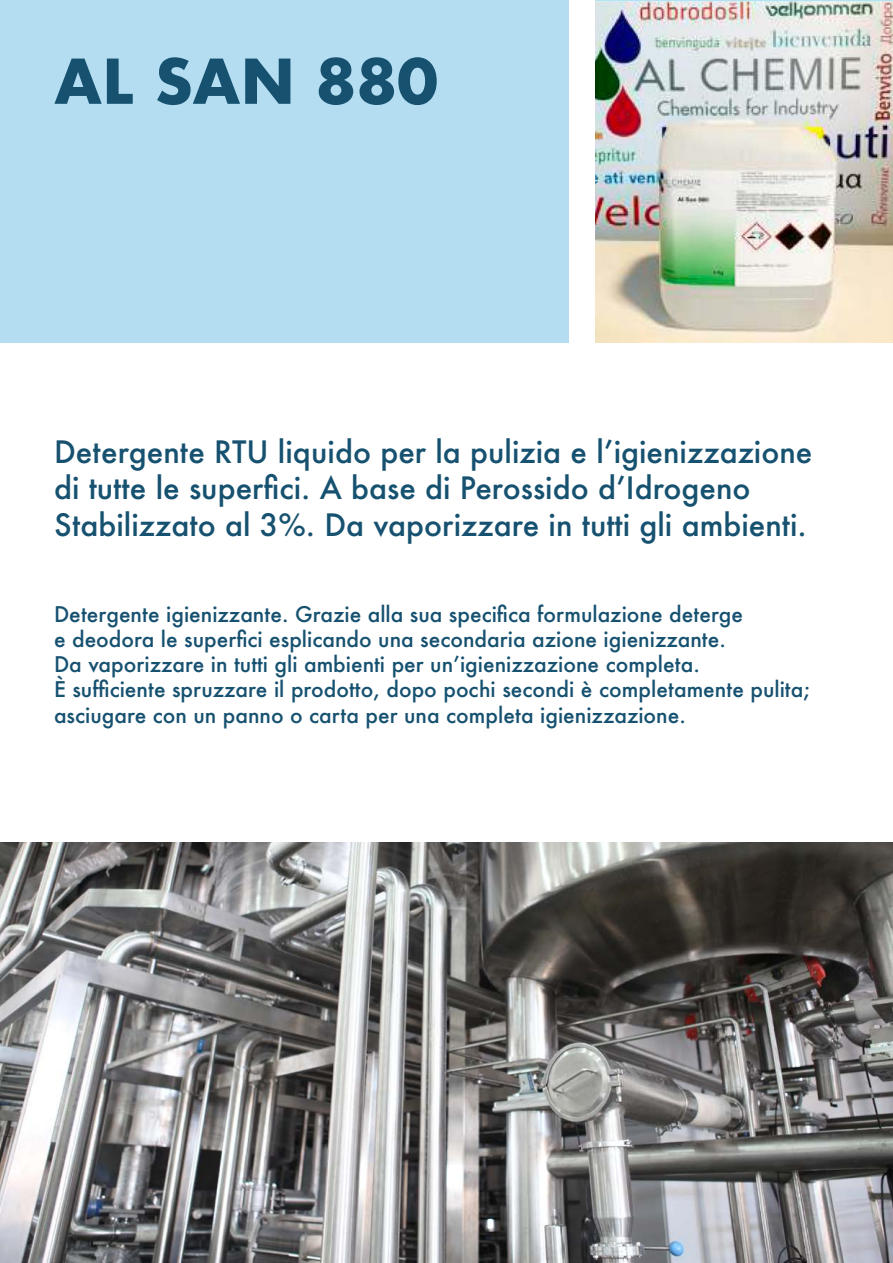
<style>
.page{position:relative;width:893px;height:1263px;background:#fff}
.page>*{position:absolute;margin:0;border:0;box-sizing:border-box;transform-origin:0 0}
.t1{font:700 60px "Futura";color:#165170}
.t2{font:500 30px/36px "Futura";color:#165170}
.t3{font:500 21px/25.2px "Futura";color:#165170}
</style>
<div class="page">
<div style="left:0;top:0;width:569px;height:343px;background:#b5ddf1"></div>
<img style="left:596px;top:0;width:297px;height:343px">
<img style="left:0;top:842px;width:893px;height:421px">
<h1 class="t1" style="left:54px;top:38px;width:385px">AL SAN 880</h1>
<h2 class="t2" style="left:54px;top:434px;width:760px">Detergente RTU liquido per la pulizia e l’igienizzazione di tutte le superfici. A base di Perossido d’Idrogeno<br>Stabilizzato al 3%. Da vaporizzare in tutti gli ambienti.</h2>
<p class="t3" style="left:54px;top:601px;width:757px">Detergente igienizzante. Grazie alla sua specifica formulazione deterge<br>e deodora le superfici esplicando una secondaria azione igienizzante.<br>Da vaporizzare in tutti gli ambienti per un’igienizzazione completa.<br>È sufficiente spruzzare il prodotto, dopo pochi secondi è completamente pulita; asciugare con un panno o carta per una completa igienizzazione.</p>
</div>
